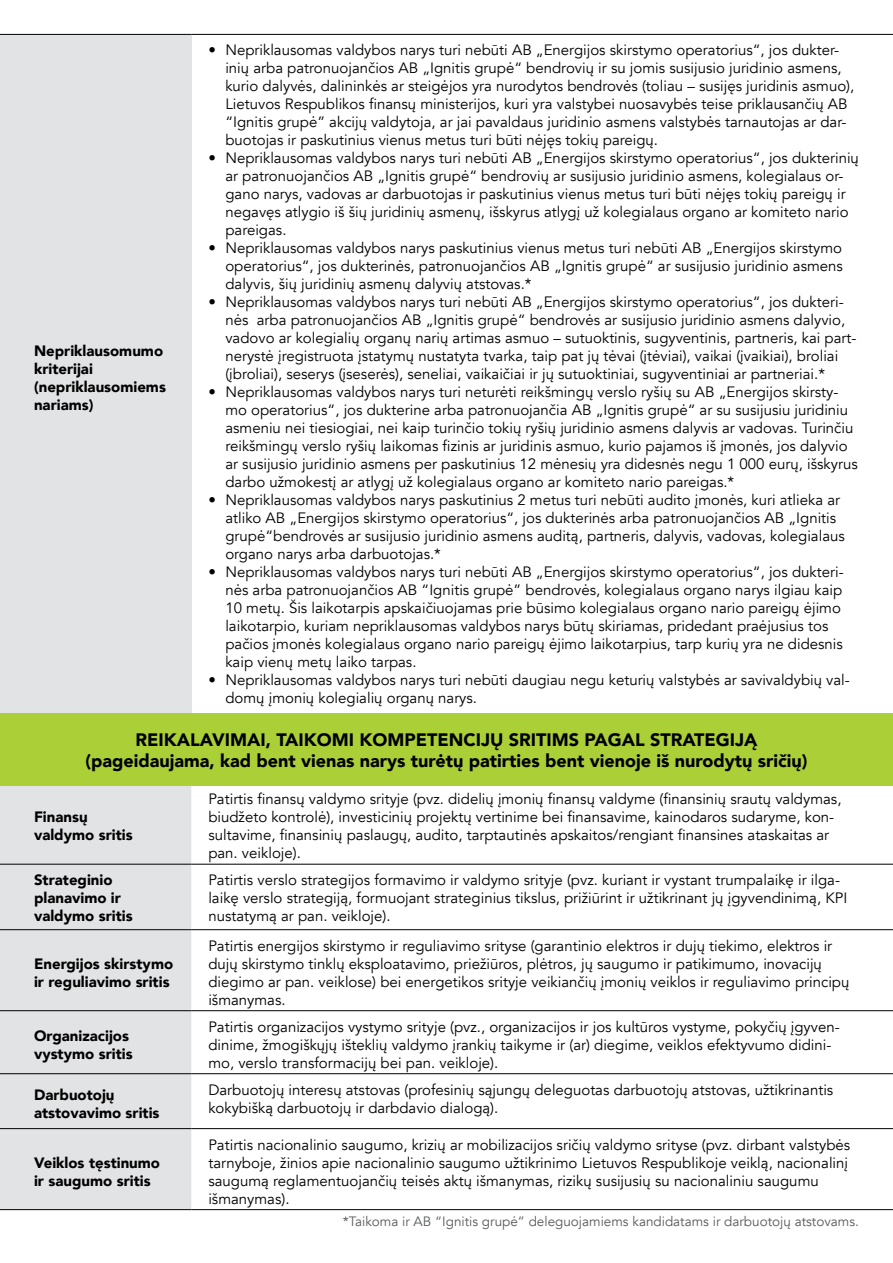
<style>
.page{position:relative;width:893px;height:1263px;background:#fff}
.page>*{position:absolute;margin:0;border:0;box-sizing:border-box;transform-origin:0 0}
.t1{font:900 18px/21px "Avenir";color:#000;text-align:center}
.t2{font:15px/18px "Avenir";color:#000}
.t3{font:900 15px/18px "Avenir";color:#000}
.t4{font:13.5px "Avenir";color:#58595b}
</style>
<div class="page">
<div style="left:0;top:786px;width:191px;height:423px;background:#e2e3e4"></div>
<hr style="left:0;top:864px;width:191px;height:1px;background:#000">
<hr style="left:191px;top:864px;width:702px;height:1px;background:#000">
<hr style="left:0;top:929px;width:191px;height:1px;background:#000">
<hr style="left:191px;top:929px;width:702px;height:1px;background:#000">
<hr style="left:0;top:1010px;width:191px;height:1px;background:#000">
<hr style="left:191px;top:1010px;width:702px;height:1px;background:#000">
<hr style="left:0;top:1073px;width:191px;height:1px;background:#000">
<hr style="left:191px;top:1073px;width:702px;height:1px;background:#000">
<hr style="left:0;top:1128px;width:191px;height:1px;background:#000">
<hr style="left:191px;top:1128px;width:702px;height:1px;background:#000">
<hr style="left:0;top:1209px;width:191px;height:1px;background:#000">
<hr style="left:191px;top:1209px;width:702px;height:1px;background:#000">
<div style="left:0;top:34px;width:191px;height:682px;background:#e2e3e4"></div>
<hr style="left:0;top:34px;width:191px;height:1px;background:#000">
<hr style="left:191px;top:34px;width:702px;height:1px;background:#000">
<div style="left:0;top:714px;width:893px;height:72px;background:#abd037"></div>
<p class="t2" style="left:225px;top:42px;width:630px;text-indent:-17px">• Nepriklausomas valdybos narys turi nebūti AB „Energijos skirstymo operatorius“, jos dukter&shy;inių arba patronuojančios AB „Ignitis grupė“ bendrovių ir su jomis susijusio juridinio asmens, kurio dalyvės, dalininkės ar steigėjos yra nurodytos bendrovės (toliau – susijęs juridinis asmuo), Lietuvos Respublikos finansų ministerijos, kuri yra valstybei nuosavybės teise priklausančių AB “Ignitis grupė” akcijų valdytoja, ar jai pavaldaus juridinio asmens valstybės tarnautojas ar dar&shy;buotojas ir paskutinius vienus metus turi būti nėjęs tokių pareigų.</p>
<p class="t2" style="left:225px;top:150px;width:635px;text-indent:-17px">• Nepriklausomas valdybos narys turi nebūti AB „Energijos skirstymo operatorius“, jos dukterinių ar patronuojančios AB „Ignitis grupė“ bendrovių ar susijusio juridinio asmens, kolegialaus or&shy;gano narys, vadovas ar darbuotojas ir paskutinius vienus metus turi būti nėjęs tokių pareigų ir negavęs atlygio iš šių juridinių asmenų, išskyrus atlygį už kolegialaus organo ar komiteto nario pareigas.</p>
<p class="t2" style="left:225px;top:240px;width:619px;text-align:justify;text-indent:-17px">• Nepriklausomas valdybos narys paskutinius vienus metus turi nebūti AB „Energijos skirstymo operatorius“, jos dukterinės, patronuojančios AB „Ignitis grupė“ ar susijusio juridinio asmens dalyvis, šių juridinių asmenų dalyvių atstovas.*</p>
<p class="t2" style="left:225px;top:294px;width:633px;text-indent:-17px">• Nepriklausomas valdybos narys turi nebūti AB „Energijos skirstymo operatorius“, jos dukteri&shy;nės arba patronuojančios AB „Ignitis grupė“ bendrovės ar susijusio juridinio asmens dalyvio, vadovo ar kolegialių organų narių artimas asmuo – sutuoktinis, sugyventinis, partneris, kai part&shy;nerystė įregistruota įstatymų nustatyta tvarka, taip pat jų tėvai (įtėviai), vaikai (įvaikiai), broliai (įbroliai), seserys (įseserės), seneliai, vaikaičiai ir jų sutuoktiniai, sugyventiniai ar partneriai.*</p>
<p class="t2" style="left:225px;top:384px;width:634px;text-indent:-17px">• Nepriklausomas valdybos narys turi neturėti reikšmingų verslo ryšių su AB „Energijos skirsty&shy;mo operatorius“, jos dukterine arba patronuojančia AB „Ignitis grupė“ ar su susijusiu juridiniu asmeniu nei tiesiogiai, nei kaip turinčio tokių ryšių juridinio asmens dalyvis ar vadovas. Turinčiu reikšmingų verslo ryšių laikomas fizinis ar juridinis asmuo, kurio pajamos iš įmonės, jos dalyvio ar susijusio juridinio asmens per paskutinius 12 mėnesių yra didesnės negu 1 000 eurų, išskyrus darbo užmokestį ar atlygį už kolegialaus organo ar komiteto nario pareigas.*</p>
<p class="t2" style="left:225px;top:492px;width:621px;text-indent:-17px">• Nepriklausomas valdybos narys paskutinius 2 metus turi nebūti audito įmonės, kuri atlieka ar atliko AB „Energijos skirstymo operatorius“, jos dukterinės arba patronuojančios AB „Ignitis grupė“bendrovės ar susijusio juridinio asmens auditą, partneris, dalyvis, vadovas, kolegialaus organo narys arba darbuotojas.*</p>
<p class="t2" style="left:225px;top:564px;width:620px;text-indent:-17px">• Nepriklausomas valdybos narys turi nebūti AB „Energijos skirstymo operatorius“, jos dukteri&shy;nės arba patronuojančios AB “Ignitis grupė” bendrovės, kolegialaus organo narys ilgiau kaip 10 metų. Šis laikotarpis apskaičiuojamas prie būsimo kolegialaus organo nario pareigų ėjimo laikotarpio, kuriam nepriklausomas valdybos narys būtų skiriamas, pridedant praėjusius tos pačios įmonės kolegialaus organo nario pareigų ėjimo laikotarpius, tarp kurių yra ne didesnis kaip vienų metų laiko tarpas.</p>
<p class="t2" style="left:225px;top:672px;width:626px;text-indent:-17px">• Nepriklausomas valdybos narys turi nebūti daugiau negu keturių valstybės ar savivaldybių val&shy;domų įmonių kolegialių organų narys.</p>
<p class="t1" style="left:85px;top:729px;width:723px">REIKALAVIMAI, TAIKOMI KOMPETENCIJŲ SRITIMS PAGAL STRATEGIJĄ (pageidaujama, kad bent vienas narys turėtų patirties bent vienoje iš nurodytų sričių)</p>
<p class="t3" style="left:34px;top:341px;width:133px">Nepriklausomumo kriterijai (nepriklausomiems nariams)</p>
<p class="t3" style="left:34px;top:807px;width:100px">Finansų valdymo sritis</p>
<p class="t2" style="left:208px;top:790px;width:635px">Patirtis finansų valdymo srityje (pvz. didelių įmonių finansų valdyme (finansinių srautų valdymas, biudžeto kontrolė), investicinių projektų vertinime bei finansavime, kainodaros sudaryme, kon&shy;sultavime, finansinių paslaugų, audito, tarptautinės apskaitos/rengiant finansines ataskaitas ar pan. veikloje).</p>
<p class="t3" style="left:34px;top:870px;width:100px">Strateginio planavimo ir valdymo sritis</p>
<p class="t2" style="left:208px;top:871px;width:640px">Patirtis verslo strategijos formavimo ir valdymo srityje (pvz. kuriant ir vystant trumpalaikę ir ilga&shy;laikę verslo strategiją, formuojant strateginius tikslus, prižiūrint ir užtikrinant jų įgyvendinimą, KPI nustatymą ar pan. veikloje).</p>
<p class="t3" style="left:34px;top:954px;width:141px">Energijos skirstymo ir reguliavimo sritis</p>
<p class="t2" style="left:208px;top:937px;width:643px">Patirtis energijos skirstymo ir reguliavimo srityse (garantinio elektros ir dujų tiekimo, elektros ir dujų skirstymo tinklų eksploatavimo, priežiūros, plėtros, jų saugumo ir patikimumo, inovacijų diegimo ar pan. veiklose) bei energetikos srityje veikiančių įmonių veiklos ir reguliavimo principų išmanymas.</p>
<p class="t3" style="left:34px;top:1026px;width:100px">Organizacijos vystymo sritis</p>
<p class="t2" style="left:208px;top:1018px;width:633px">Patirtis organizacijos vystymo srityje (pvz., organizacijos ir jos kultūros vystyme, pokyčių įgyven&shy;dinime, žmogiškųjų išteklių valdymo įrankių taikyme ir (ar) diegime, veiklos efektyvumo didini&shy;mo, verslo transformacijų bei pan. veikloje).</p>
<p class="t3" style="left:34px;top:1085px;width:127px">Darbuotojų atstovavimo sritis</p>
<p class="t2" style="left:208px;top:1081px;width:626px">Darbuotojų interesų atstovas (profesinių sąjungų deleguotas darbuotojų atstovas, užtikrinantis kokybišką darbuotojų ir darbdavio dialogą).</p>
<p class="t3" style="left:34px;top:1153px;width:128px">Veiklos tęstinumo ir saugumo sritis</p>
<p class="t2" style="left:208px;top:1136px;width:643px">Patirtis nacionalinio saugumo, krizių ar mobilizacijos sričių valdymo srityse (pvz. dirbant valstybės tarnyboje, žinios apie nacionalinio saugumo užtikrinimo Lietuvos Respublikoje veiklą, nacionalinį saugumą reglamentuojančių teisės aktų išmanymas, rizikų susijusių su nacionaliniu saugumu išmanymas).</p>
<p class="t4" style="left:343px;top:1213px;width:518px">*Taikoma ir AB “Ignitis grupė” deleguojamiems kandidatams ir darbuotojų atstovams.</p>
</div>
